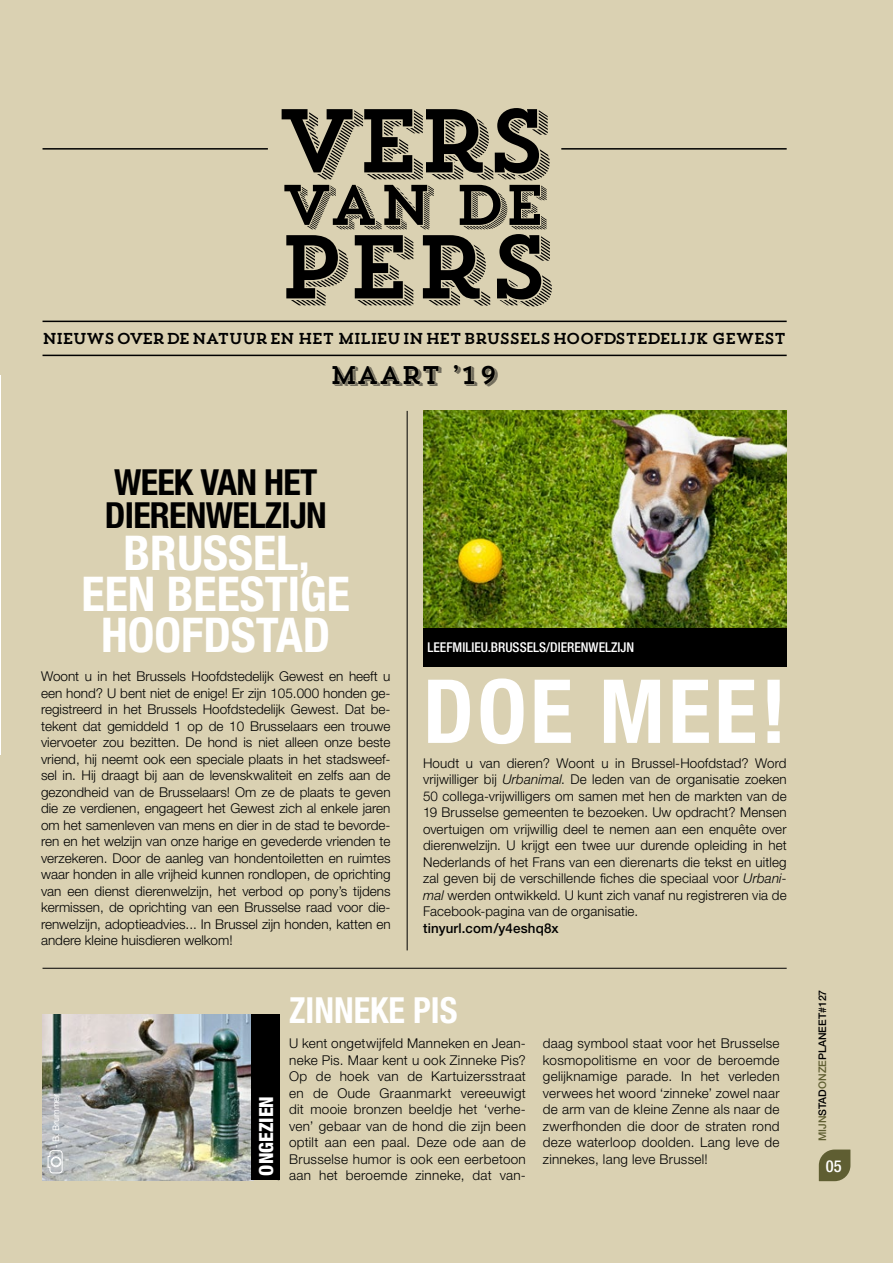
<style>
.page{position:relative;width:893px;height:1263px;background:#fff}
.page>*{position:absolute;margin:0;border:0;box-sizing:border-box;transform-origin:0 0}
.t1{font:90px "Trend Slab Four";letter-spacing:.02em;color:#000}
.t2{font:700 condensed 88.5px "Helvetica Neue";letter-spacing:.04em;color:#fff}
.t3{font:57px "Trend Slab Four";color:#000}
.t4{font:700 condensed 48px/41.2px "Helvetica Neue";color:#fff;text-align:center}
.t5{font:700 condensed 36px/33px "Helvetica Neue";letter-spacing:-.02em;color:#000}
.t6{font:700 condensed 36px "Helvetica Neue";color:#fff;scale:.95 1}
.t7{font:25.5px "Trend Slab Four";color:#000}
.t8{font:800 condensed 19.5px "Helvetica Neue";color:#fff}
.t9{font:500 condensed 16.5px "Helvetica Neue";color:#fff}
.t10{font:15.75px "Trend Slab One";letter-spacing:-.07em;color:#000}
.t11{font:300 13.5px/16.5px "Helvetica Neue";color:#000;text-align:justify}
.t12{font:300 13.5px/16.5px "Helvetica Neue LT Std";letter-spacing:.02em;color:#000;text-align:justify}
.t13{font:500 condensed 13.5px "Helvetica Neue";color:#fff}
.t14{font:500 13.5px "Helvetica Neue";letter-spacing:.01em;color:#000}
.t15{font:500 10.5px "Helvetica Neue LT Std";color:#000}
.t16{font:9px "Helvetica Neue";color:#fff}
.s1{font-style:italic}
.s2{color:#5f5e32}
</style>
<div class="page">
<div style="left:1px;top:0;width:892px;height:1263px;background:#dad1b2"></div>
<hr style="left:43px;top:968px;width:744px;height:1px;background:#000">
<hr style="left:407px;top:411px;width:1px;height:539px;background:#000">
<img style="left:423px;top:411px;width:364px;height:217px">
<div style="left:423px;top:628px;width:364px;height:38px;background:#000"></div>
<img style="left:43px;top:1014px;width:208px;height:166px">
<div style="left:251px;top:1014px;width:28px;height:166px;background:#000"></div>
<svg style="left:819px;top:1149px;width:31px;height:32px"></svg>
<svg style="left:48px;top:1150px;width:15px;height:23px"></svg>
<div style="left:52px;top:1157px;width:8px;height:9px;border:1px solid #fff;border-radius:50%"></div>
<hr style="left:43px;top:148px;width:225px;height:2px;background:#000">
<hr style="left:561px;top:148px;width:226px;height:2px;background:#000">
<hr style="left:43px;top:321px;width:744px;height:1px;background:#000">
<hr style="left:43px;top:355px;width:744px;height:1px;background:#000">
<h1 class="t1" style="left:280px;top:83px;width:270px">VERS</h1>
<h3 class="t3" style="left:284px;top:168px;width:264px">VAN DE</h3>
<h1 class="t1" style="left:278px;top:209px;width:275px">PERS</h1>
<p class="t10" style="left:43px;top:329px;width:746px">NIEUWS OVER DE NATUUR EN HET MILIEU IN HET BRUSSELS HOOFDSTEDELIJK GEWEST</p>
<h3 class="t7" style="left:330px;top:359px;width:170px">MAART ’19</h3>
<h3 class="t5" style="left:105px;top:466px;width:223px">WEEK VAN HET<br>DIERENWELZIJN</h3>
<h3 class="t4" style="left:82px;top:531px;width:270px">BRUSSEL,<br>EEN BEESTIGE<br>HOOFDSTAD</h3>
<p class="t11" style="left:41px;top:668px;width:351px">Woont u in het Brussels Hoofdstedelijk Gewest en heeft u een hond? U bent niet de enige! Er zijn 105.000 honden ge&shy;registreerd in het Brussels Hoofdstedelijk Gewest. Dat be&shy;tekent dat gemiddeld 1 op de 10 Brusselaars een trouwe viervoeter zou bezitten. De hond is niet alleen onze beste vriend, hij neemt ook een speciale plaats in het stadsweef&shy;sel in. Hij draagt bij aan de levenskwaliteit en zelfs aan de gezondheid van de Brusselaars! Om ze de plaats te geven die ze verdienen, engageert het Gewest zich al enkele jaren om het samenleven van mens en dier in de stad te bevorde&shy;ren en het welzijn van onze harige en gevederde vrienden te verzekeren. Door de aanleg van hondentoiletten en ruimtes waar honden in alle vrijheid kunnen rondlopen, de oprichting van een dienst dierenwelzijn, het verbod op pony’s tijdens kermissen, de oprichting van een Brusselse raad voor die&shy;renwelzijn, adoptieadvies... In Brussel zijn honden, katten en andere kleine huisdieren welkom!</p>
<p class="t13" style="left:427px;top:639px;width:208px">LEEFMILIEU.BRUSSELS/DIERENWELZIJN</p>
<h2 class="t2" style="left:423px;top:658px;width:365px">DOE MEE!</h2>
<p class="t11" style="left:423px;top:754px;width:365px">Houdt u van dieren? Woont u in Brussel-Hoofdstad? Word vrijwilliger bij <span class="s1">Urbanimal</span>. De leden van de organisatie zoeken 50 collega-vrijwilligers om samen met hen de markten van de 19 Brusselse gemeenten te bezoeken. Uw opdracht? Mensen overtuigen om vrijwillig deel te nemen aan een enquête over dierenwelzijn. U krijgt een twee uur durende opleiding in het Nederlands of het Frans van een dierenarts die tekst en uitleg zal geven bij de verschillende fiches die speciaal voor <span class="s1">Urbani&shy;mal</span> werden ontwikkeld. U kunt zich vanaf nu registreren via de Facebook-pagina van de organisatie.</p>
<p class="t14" style="left:423px;top:920px;width:137px">tinyurl.com/y4eshq8x</p>
<p class="t16" style="left:51px;top:1148px;width:56px;rotate:-90deg">- B. Brummer</p>
<h3 class="t8" style="left:254px;top:1175px;width:81px;rotate:-90deg">ONGEZIEN</h3>
<h3 class="t6" style="left:289px;top:989px;width:179px">ZINNEKE PIS</h3>
<p class="t12" style="left:289px;top:1035px;width:238px">U kent ongetwijfeld Manneken en Jean&shy;neke Pis. Maar kent u ook Zinneke Pis?<br>Op de hoek van de Kartuizersstraat en de Oude Graanmarkt vereeuwigt dit mooie bronzen beeldje het ‘verhe&shy;ven’ gebaar van de hond die zijn been optilt aan een paal. Deze ode aan de Brusselse humor is ook een eerbetoon aan het beroemde zinneke, dat van-</p>
<p class="t12" style="left:543px;top:1035px;width:238px">daag symbool staat voor het Brusselse kosmopolitisme en voor de beroemde gelijknamige parade. In het verleden verwees het woord ‘zinneke’ zowel naar de arm van de kleine Zenne als naar de zwerfhonden die door de straten rond deze waterloop doolden. Lang leve de zinnekes, lang leve Brussel!</p>
<p class="t15" style="left:816px;top:1141px;width:153px;rotate:-90deg"><span class="s2">MIJN</span>STAD<span class="s2">ONZE</span>PLANEET#127</p>
<p class="t9" style="left:826px;top:1156px;width:17px">05</p>
</div>
